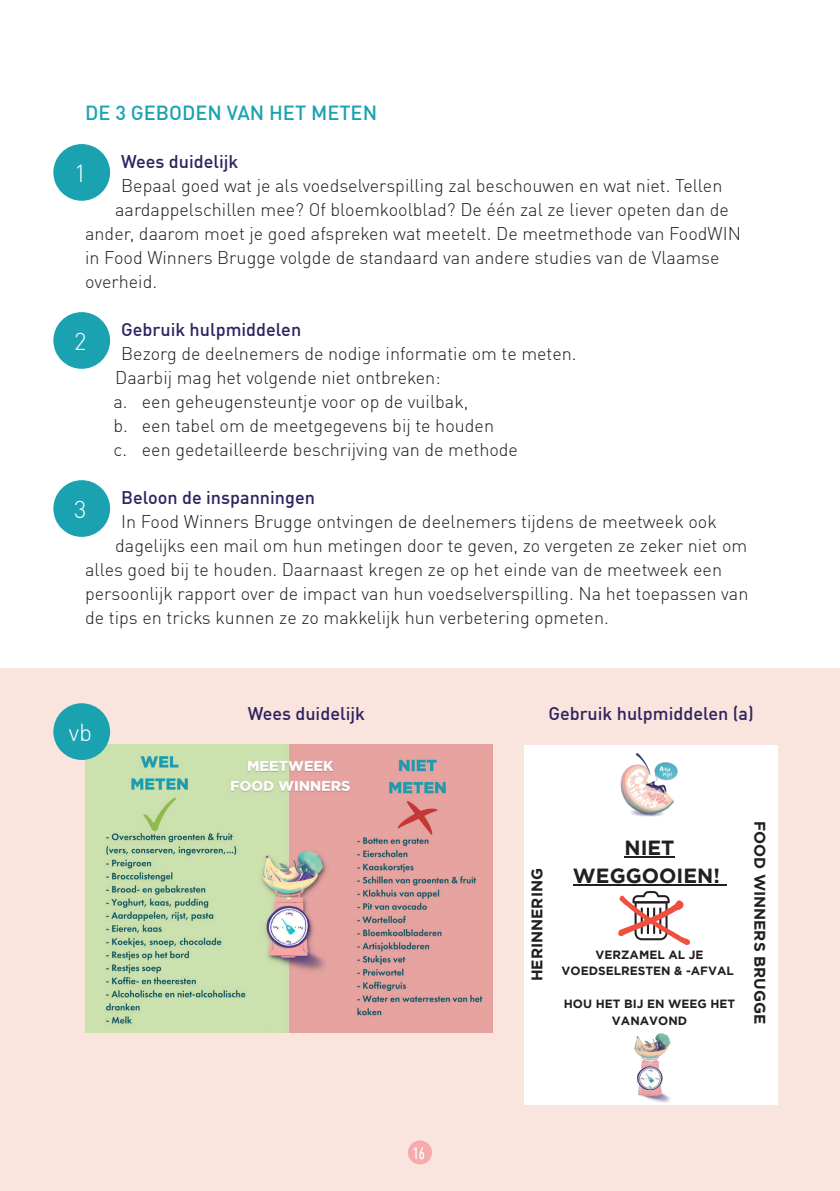
<style>
.page{position:relative;width:840px;height:1191px;background:#fff}
.page>*{position:absolute;margin:0;border:0;box-sizing:border-box;transform-origin:0 0}
.t1{font:300 24px "DIN Offc Pro";color:#fff}
.t2{font:700 20.4px/28.4px "Gotham";color:#231f20;text-align:center}
.t3{font:500 20px "DIN Offc Pro";color:#1ba2b0}
.t4{font:300 18px/24px "DIN Offc Pro";color:#231f20}
.t5{font:500 18px "DIN Offc Pro";color:#2f2360}
.t6{font:500 condensed 16px "DIN Offc Pro";color:#fff}
.t7{font:700 15.4px "Gotham";color:#231f20}
.t8{font:700 12px/16.6px "Gotham";color:#231f20;text-align:center}
</style>
<div class="page">
<div style="left:0;top:668px;width:839px;height:523px;background:#f9e4de"></div>
<div style="left:408px;top:1140px;width:24px;height:24px;background:#f8abad;border-radius:50%"></div>
<img style="left:85px;top:745px;width:407px;height:288px">
<div style="left:53px;top:144px;width:57px;height:57px;background:#1ba2b0;border-radius:50%"></div>
<div style="left:53px;top:312px;width:57px;height:57px;background:#1ba2b0;border-radius:50%"></div>
<div style="left:53px;top:480px;width:57px;height:57px;background:#1ba2b0;border-radius:50%"></div>
<div style="left:53px;top:703px;width:57px;height:57px;background:#1ba2b0;border-radius:50%"></div>
<div style="left:523px;top:745px;width:254px;height:359px;background:#fff"></div>
<hr style="left:624px;top:856px;width:50px;height:2px;background:#231f20">
<hr style="left:572px;top:884px;width:147px;height:2px;background:#231f20">
<svg style="left:719px;top:884px;width:6px;height:2px"></svg>
<img style="left:634px;top:1033px;width:37px;height:70px">
<svg style="left:618px;top:891px;width:71px;height:54px"></svg>
<img style="left:620px;top:753px;width:58px;height:64px">
<p class="t3" style="left:85px;top:97px;width:293px">DE 3 GEBODEN VAN HET METEN</p>
<p class="t5" style="left:121px;top:147px;width:119px">Wees duidelijk</p>
<p class="t4" style="left:121px;top:172px;width:602px">Bepaal goed wat je als voedselverspilling zal beschouwen en wat niet. Tellen</p>
<p class="t4" style="left:115px;top:196px;width:615px">aardappelschillen mee? Of bloemkoolblad? De één zal ze liever opeten dan de</p>
<p class="t4" style="left:85px;top:220px;width:657px">ander, daarom moet je goed afspreken wat meetelt. De meetmethode van FoodWIN</p>
<p class="t4" style="left:85px;top:244px;width:635px">in Food Winners Brugge volgde de standaard van andere studies van de Vlaamse</p>
<p class="t4" style="left:85px;top:268px;width:73px">overheid.</p>
<p class="t5" style="left:121px;top:315px;width:181px">Gebruik hulpmiddelen</p>
<p class="t4" style="left:113px;top:340px;width:464px;text-indent:8px">Bezorg de deelnemers de nodige informatie om te meten.<br>Daarbij mag het volgende niet ontbreken:<br>a. een geheugensteuntje voor op de vuilbak,<br>b. een tabel om de meetgegevens bij te houden<br>c. een gedetailleerde beschrijving van de methode</p>
<p class="t5" style="left:121px;top:483px;width:195px">Beloon de inspanningen</p>
<p class="t4" style="left:121px;top:508px;width:597px">In Food Winners Brugge ontvingen de deelnemers tijdens de meetweek ook</p>
<p class="t4" style="left:115px;top:532px;width:633px">dagelijks een mail om hun metingen door te geven, zo vergeten ze zeker niet om</p>
<p class="t4" style="left:85px;top:556px;width:638px">alles goed bij te houden. Daarnaast kregen ze op het einde van de meetweek een</p>
<p class="t4" style="left:85px;top:580px;width:664px">persoonlijk rapport over de impact van hun voedselverspilling. Na het toepassen van</p>
<p class="t4" style="left:85px;top:604px;width:525px">de tips en tricks kunnen ze zo makkelijk hun verbetering opmeten.</p>
<h1 class="t1" style="left:74px;top:154px;width:14px">1</h1>
<h1 class="t1" style="left:74px;top:322px;width:14px">2</h1>
<h1 class="t1" style="left:74px;top:490px;width:14px">3</h1>
<h1 class="t1" style="left:69px;top:713px;width:25px">vb</h1>
<p class="t5" style="left:247px;top:699px;width:119px">Wees duidelijk</p>
<p class="t5" style="left:548px;top:699px;width:207px">Gebruik hulpmiddelen (a)</p>
<p class="t6" style="left:412px;top:1141px;width:14px">16</p>
<p class="t7" style="left:528px;top:981px;width:115px;rotate:-90deg">HERINNERING</p>
<p class="t2" style="left:572px;top:832px;width:148px">NIET<br>WEGGOOIEN!</p>
<p class="t8" style="left:561px;top:945px;width:174px">VERZAMEL AL JE<br>VOEDSELRESTEN &amp; -AFVAL</p>
<p class="t8" style="left:563px;top:995px;width:173px">HOU HET BIJ EN WEEG HET<br>VANAVOND</p>
<p class="t7" style="left:768px;top:820px;width:205px;rotate:90deg">FOOD WINNERS BRUGGE</p>
</div>
